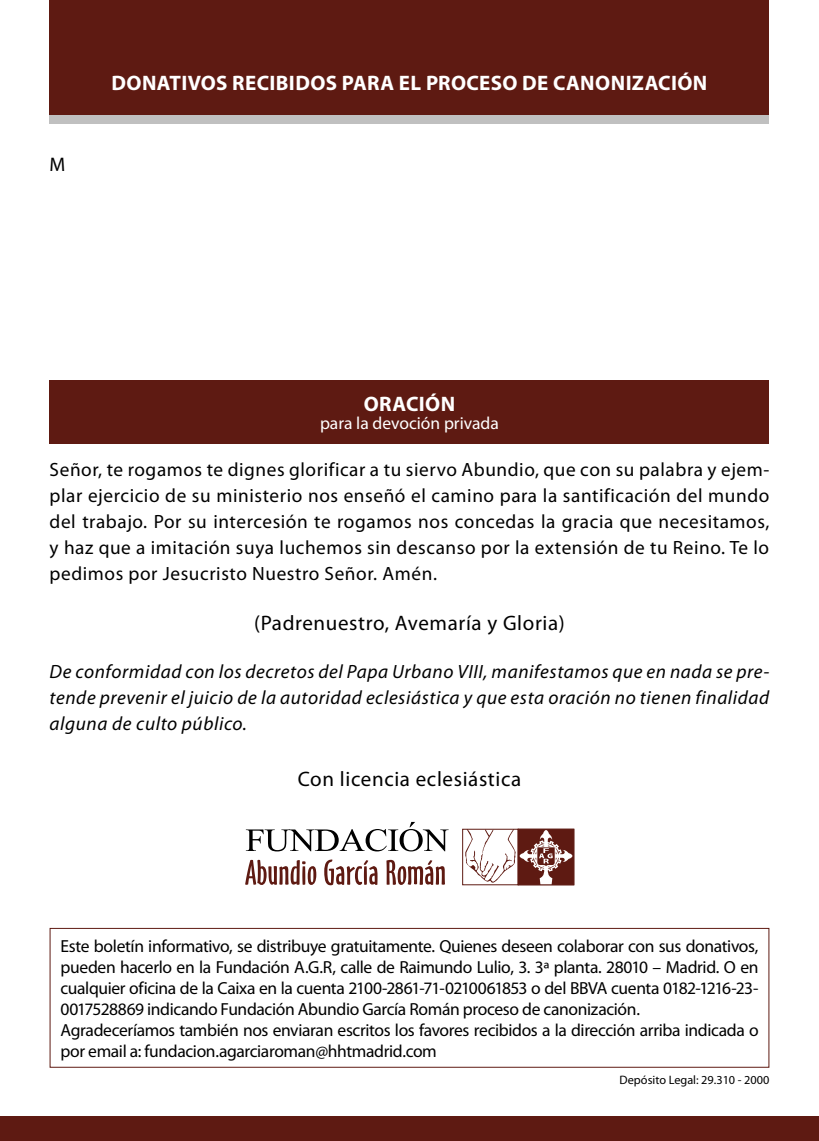
<style>
.page{position:relative;width:819px;height:1141px;background:#fff}
.page>*{position:absolute;margin:0;border:0;box-sizing:border-box;transform-origin:0 0}
.t1{font:21px "Myriad Pro";letter-spacing:.03em;color:#000}
.t2{font:700 21px "Myriad Pro";letter-spacing:.015em;color:#fff}
.t3{font:19.6px "Myriad Pro";color:#000}
.t4{font:19.25px/26.1px "Myriad Pro";letter-spacing:.03em;color:#000;text-align:justify}
.t5{font:italic 19.25px/26.1px "Myriad Pro";letter-spacing:.03em;color:#000;text-align:justify}
.t6{font:17.5px/21px "Myriad Pro";letter-spacing:-.02em;color:#000}
.t7{font:17.5px "Myriad Pro";color:#fff}
.t8{font:12.25px "Myriad Pro";color:#000}
</style>
<div class="page">
<div style="left:0;top:1116px;width:819px;height:25px;background:#5e1a12"></div>
<div style="left:50px;top:928px;width:719px;height:140px;border:1px solid #5e1a12"></div>
<div style="left:50px;top:381px;width:719px;height:63px;background:#5e1a12"></div>
<div style="left:50px;top:89px;width:719px;height:35px;background:#c0c0c0"></div>
<div style="left:50px;top:0;width:719px;height:114px;background:#5e1a12"></div>
<svg style="left:246px;top:822px;width:202px;height:29px"></svg>
<svg style="left:245px;top:860px;width:71px;height:25px"></svg>
<svg style="left:324px;top:859px;width:53px;height:26px"></svg>
<svg style="left:386px;top:860px;width:59px;height:25px"></svg>
<div style="left:462px;top:829px;width:56px;height:56px;border:1px solid #5e1a12"></div>
<div style="left:518px;top:829px;width:56px;height:56px;border:1px solid #5e1a12"></div>
<svg style="left:465px;top:829px;width:107px;height:56px"></svg>
<p class="t3" style="left:50px;top:154px;width:17px">M</p>
<p class="t2" style="left:111px;top:71px;width:597px">Donativos recibidos para el proceso de canonización</p>
<p class="t2" style="left:364px;top:392px;width:14px">ORACIÓN</p>
<p class="t7" style="left:320px;top:413px;width:180px">para la devoción privada</p>
<p class="t4" style="left:50px;top:457px;width:721px">Señor, te rogamos te dignes glorificar a tu siervo Abundio, que con su palabra y ejem&shy;plar ejercicio de su ministerio nos enseñó el camino para la santificación del mundo del trabajo. Por su intercesión te rogamos nos concedas la gracia que necesitamos, y haz que a imitación suya luchemos sin descanso por la extensión de tu Reino. Te lo pedimos por Jesucristo Nuestro Señor. Amén.</p>
<p class="t1" style="left:254px;top:611px;width:312px">(Padrenuestro, Avemaría y Gloria)</p>
<p class="t5" style="left:50px;top:659px;width:721px">De conformidad con los decretos del Papa Urbano VIII, manifestamos que en nada se pre&shy;tende prevenir el juicio de la autoridad eclesiástica y que esta oración no tienen finalidad alguna de culto público.</p>
<p class="t1" style="left:298px;top:767px;width:225px">Con licencia eclesiástica</p>
<p class="t6" style="left:60px;top:936px;width:699px">Este boletín informativo, se distribuye gratuitamente. Quienes deseen colaborar con sus donativos, pueden hacerlo en la Fundación A.G.R, calle de Raimundo Lulio, 3. 3ª planta. 28010 – Madrid. O en cualquier oficina de la Caixa en la cuenta 2100-2861-71-0210061853 o del BBVA cuenta 0182-1216-23- 0017528869 indicando Fundación Abundio García Román proceso de canonización.<br>Agradeceríamos también nos enviaran escritos los favores recibidos a la dirección arriba indicada o por email a: fundacion.agarciaroman@hhtmadrid.com</p>
<p class="t8" style="left:619px;top:1073px;width:151px">Depósito Legal: 29.310 - 2000</p>
</div>
